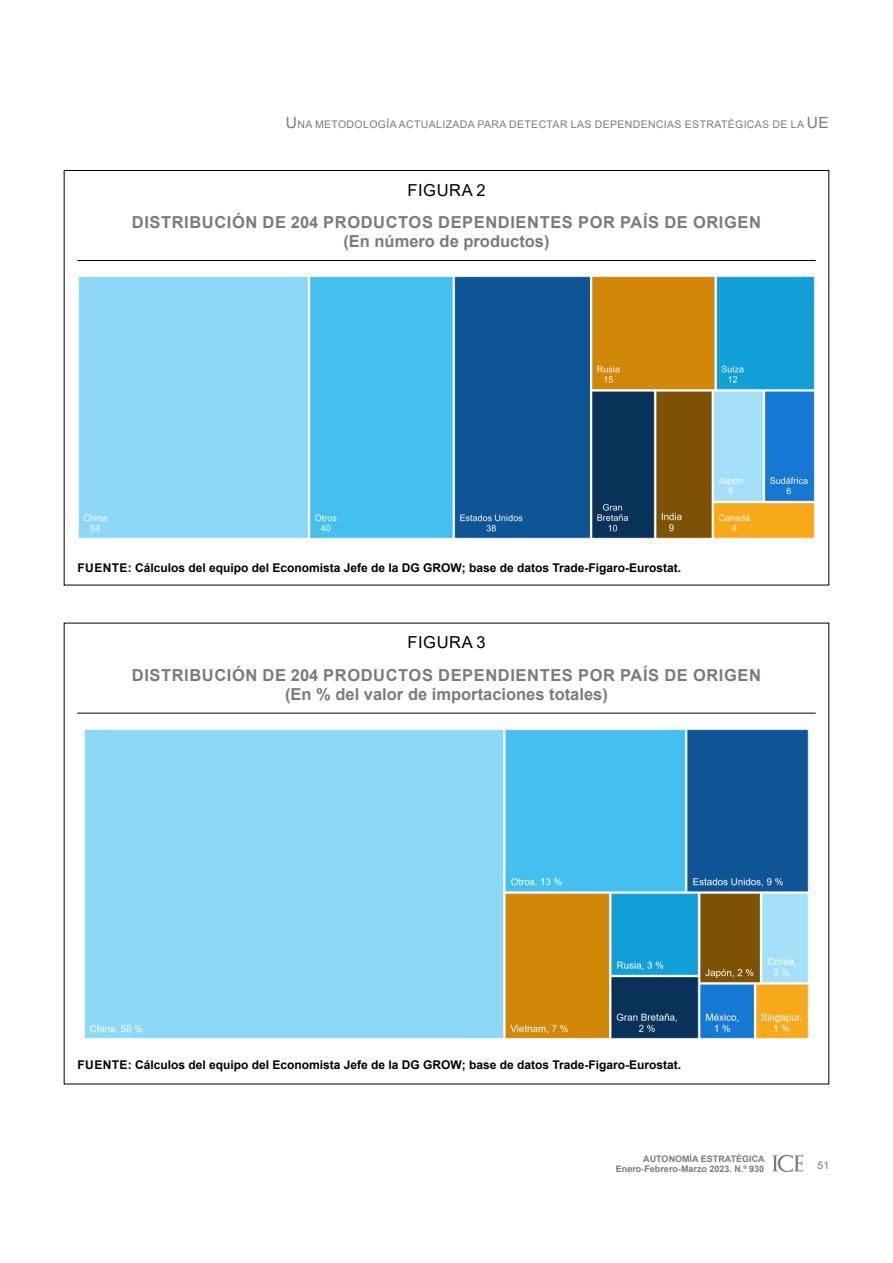
<style>
.page{position:relative;width:893px;height:1263px;background:#fff}
.page>*{position:absolute;margin:0;border:0;box-sizing:border-box;transform-origin:0 0}
.t1{font:700 16.5px/19.5px "Arial";letter-spacing:.035em;color:#7c7b7b;text-align:center}
.t2{font:16.5px "Arial";letter-spacing:.035em;color:#000}
.t3{font:700 12px "Arial";color:#000}
.t4{font:10.5px "Arial";letter-spacing:.035em;color:#7c7b7b}
.t5{font:700 9px/9.8px "Arial";color:#7c7b7b;text-align:right}
.s1{font-size:15.45px}
</style>
<div class="page">
<svg style="left:773px;top:1155px;width:30px;height:17px"></svg>
<hr style="left:77px;top:260px;width:739px;height:1px;background:#000">
<img style="left:78px;top:276px;width:737px;height:263px">
<hr style="left:77px;top:713px;width:739px;height:1px;background:#000">
<img style="left:84px;top:729px;width:725px;height:310px">
<p class="t4" style="left:286px;top:117px;width:545px"><span class="s1">U</span>NA METODOLOGÍA ACTUALIZADA PARA DETECTAR LAS DEPENDENCIAS ESTRATÉGICAS DE LA <span class="s1">UE</span></p>
<h1 class="t2" style="left:407px;top:178px;width:80px">FIGURA 2</h1>
<h1 class="t1" style="left:132px;top:212px;width:631px">DISTRIBUCIÓN DE 204 PRODUCTOS DEPENDIENTES POR PAÍS DE ORIGEN (En número de productos)</h1>
<p class="t3" style="left:77px;top:559px;width:605px">FUENTE: Cálculos del equipo del Economista Jefe de la DG GROW; base de datos Trade-Figaro-Eurostat.</p>
<h1 class="t2" style="left:407px;top:631px;width:80px">FIGURA 3</h1>
<h1 class="t1" style="left:132px;top:665px;width:631px">DISTRIBUCIÓN DE 204 PRODUCTOS DEPENDIENTES POR PAÍS DE ORIGEN (En % del valor de importaciones totales)</h1>
<p class="t3" style="left:77px;top:1056px;width:605px">FUENTE: Cálculos del equipo del Economista Jefe de la DG GROW; base de datos Trade-Figaro-Eurostat.</p>
<p class="t5" style="left:616px;top:1154px;width:150px">AUTONOMÍA ESTRATÉGICA<br>Enero-Febrero-Marzo 2023. N.º 930</p>
<p class="t4" style="left:817px;top:1157px;width:13px">51</p>
</div>
